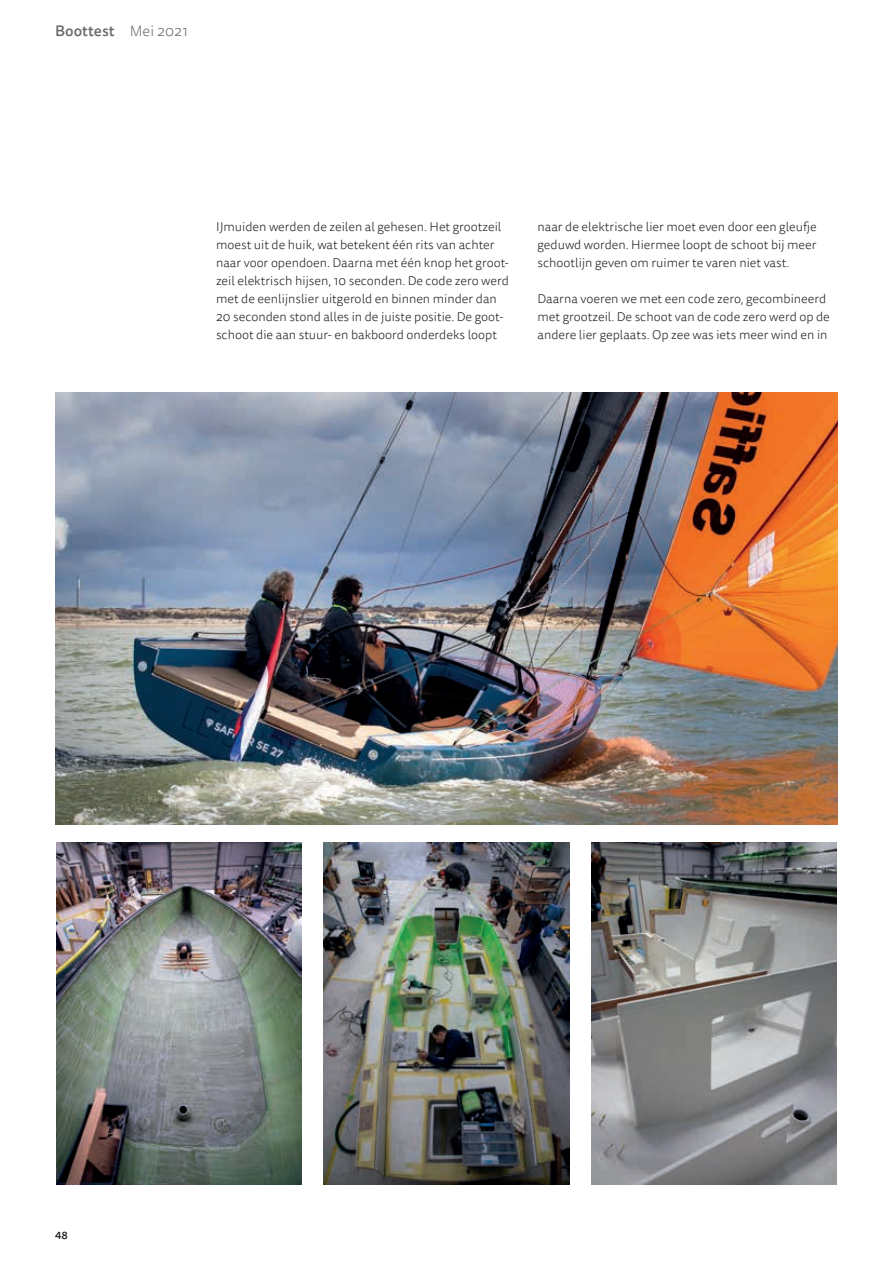
<style>
.page{position:relative;width:893px;height:1263px;background:#fff}
.page>*{position:absolute;margin:0;border:0;box-sizing:border-box;transform-origin:0 0}
.t1{font:500 15px "Tisa Sans Pro";color:#6c6d70}
.t2{font:300 12.75px/18px "Tisa Sans Pro";color:#231f20}
.t3{font:500 10.5px "Tisa Sans Pro";color:#231f20}
.s1{font-weight:300}
</style>
<div class="page">
<img style="left:55px;top:393px;width:783px;height:432px">
<img style="left:592px;top:843px;width:245px;height:341px">
<img style="left:324px;top:843px;width:245px;height:341px">
<img style="left:56px;top:843px;width:245px;height:341px">
<p class="t1" style="left:55px;top:21px;width:134px">Boottest <span class="s1">Mei 2021</span></p>
<p class="t2" style="left:216px;top:218px;width:294px">IJmuiden werden de zeilen al gehesen. Het grootzeil moest uit de huik, wat betekent één rits van achter naar voor opendoen. Daarna met één knop het groot&shy;zeil elektrisch hijsen, 10 seconden. De code zero werd met de eenlijnslier uitgerold en binnen minder dan 20 seconden stond alles in de juiste positie. De goot&shy;schoot die aan stuur- en bakboord onderdeks loopt</p>
<p class="t2" style="left:537px;top:218px;width:281px;text-align:justify">naar de elektrische lier moet even door een gleufje geduwd worden. Hiermee loopt de schoot bij meer schootlijn geven om ruimer te varen niet vast.</p>
<p class="t2" style="left:537px;top:290px;width:294px">Daarna voeren we met een code zero, gecombineerd met grootzeil. De schoot van de code zero werd op de andere lier geplaats. Op zee was iets meer wind en in</p>
<p class="t3" style="left:55px;top:1228px;width:14px">48</p>
</div>
